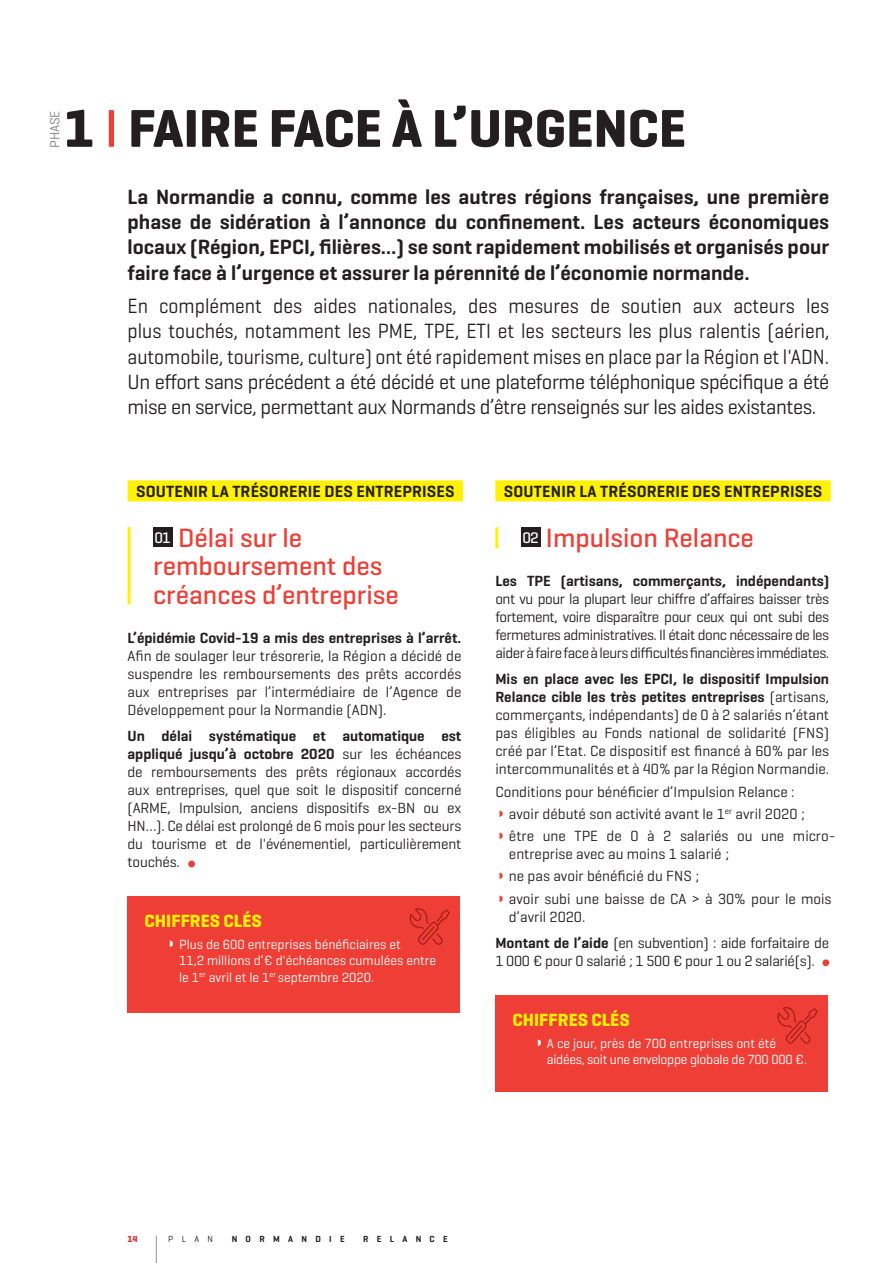
<style>
.page{position:relative;width:893px;height:1263px;background:#fff}
.page>*{position:absolute;margin:0;border:0;box-sizing:border-box;transform-origin:0 0}
.t1{font:700 54px "Geogrotesque";color:#231f20}
.t2{font:500 27px/28.5px "Geogrotesque";color:#ee3e35}
.t3{font:21px/25.2px "Geogrotesque";letter-spacing:-.02em;color:#231f20;text-align:justify;scale:.93 1}
.t4{font:600 21px/25.2px "Geogrotesque";color:#231f20;text-align:justify}
.t5{font:700 18px "Geogrotesque";color:#fff101}
.t6{font:600 16.5px "Geogrotesque";letter-spacing:.01em;color:#231f20}
.t7{font:15px/18px "Geogrotesque";color:#231f20;text-align:justify}
.t8{font:15px/26.5px "Geogrotesque";letter-spacing:-.02em;color:#231f20}
.t9{font:600 15px "Geogrotesque";color:#231f20}
.t10{font:13.65px "Geogrotesque";color:#808285}
.t11{font:13.5px/16.2px "Geogrotesque";color:#fff}
.t12{font:13.5px/16.2px "Geogrotesque";letter-spacing:-.02em;color:#fff}
.t13{font:600 9px "Geogrotesque";letter-spacing:.925em;color:#231f20}
.t14{font:9px "Geogrotesque";color:#231f20}
.t15{font:700 9px "Geogrotesque";color:#d52c2b}
.s1{font-weight:500;color:#ee3e35}
.s2{font-size:15.6px;color:#fff}
.s3{font-weight:600}
</style>
<div class="page">
<svg style="left:156px;top:1235px;width:1px;height:28px"></svg>
<div style="left:128px;top:480px;width:335px;height:21px;background:#fff101"></div>
<hr style="left:128px;top:527px;width:3px;height:78px;background:#fff101">
<div style="left:153px;top:527px;width:19px;height:20px;background:#231f20"></div>
<div style="left:188px;top:861px;width:7px;height:6px;background:#ee3e35;border-radius:50%"></div>
<div style="left:128px;top:896px;width:332px;height:116px;background:#ee3e35"></div>
<svg style="left:409px;top:908px;width:41px;height:37px"></svg>
<div style="left:495px;top:480px;width:336px;height:21px;background:#fff101"></div>
<hr style="left:495px;top:527px;width:3px;height:21px;background:#fff101">
<div style="left:521px;top:527px;width:19px;height:20px;background:#231f20"></div>
<div style="left:822px;top:959px;width:7px;height:7px;background:#ee3e35;border-radius:50%"></div>
<div style="left:495px;top:995px;width:333px;height:96px;background:#ee3e35"></div>
<svg style="left:777px;top:1007px;width:41px;height:37px"></svg>
<h1 class="t1" style="left:64px;top:95px;width:624px">1 <span class="s1">I</span> FAIRE FACE À L’URGENCE</h1>
<p class="t10" style="left:46px;top:148px;width:39px;rotate:-90deg">PHASE</p>
<p class="t4" style="left:128px;top:184px;width:703px">La Normandie a connu, comme les autres régions françaises, une première phase de sidération à l’annonce du confinement. Les acteurs économiques locaux (Région, EPCI, filières…) se sont rapidement mobilisés et organisés pour faire face à l’urgence et assurer la pérennité de l’économie normande.</p>
<p class="t3" style="left:128px;top:293px;width:756px">En complément des aides nationales, des mesures de soutien aux acteurs les plus touchés, notamment les PME, TPE, ETI et les secteurs les plus ralentis (aérien, automobile, tourisme, culture) ont été rapidement mises en place par la Région et l'ADN.<br>Un effort sans précédent a été décidé et une plateforme téléphonique spécifique a été mise en service, permettant aux Normands d’être renseignés sur les aides existantes.</p>
<p class="t6" style="left:136px;top:481px;width:320px">SOUTENIR LA TRÉSORERIE DES ENTREPRISES</p>
<h2 class="t2" style="left:153px;top:522px;width:247px"><span class="s2">01</span> Délai sur le remboursement des créances d’entreprise</h2>
<p class="t9" style="left:128px;top:628px;width:335px">L’épidémie Covid-19 a mis des entreprises à l’arrêt.</p>
<p class="t7" style="left:128px;top:646px;width:335px">Afin de soulager leur trésorerie, la Région a décidé de suspendre les remboursements des prêts accordés aux entreprises par l’intermédiaire de l’Agence de Développement pour la Normandie (ADN).</p>
<p class="t7" style="left:128px;top:727px;width:335px"><span class="s3">Un délai systématique et automatique est appliqué jusqu’à octobre 2020</span> sur les échéances de remboursements des prêts régionaux accordés aux entreprises, quel que soit le dispositif concerné (ARME, Impulsion, anciens dispositifs ex-BN ou ex HN…). Ce délai est prolongé de 6 mois pour les secteurs du tourisme et de l'événementiel, particulièrement touchés.</p>
<p class="t5" style="left:145px;top:909px;width:119px">CHIFFRES CLÉS</p>
<p class="t11" style="left:179px;top:936px;width:259px">Plus de 600 entreprises bénéficiaires et<br>11,2 millions d’€ d'échéances cumulées entre le 1<sup>er</sup> avril et le 1<sup>er</sup> septembre 2020.</p>
<p class="t6" style="left:504px;top:481px;width:320px">SOUTENIR LA TRÉSORERIE DES ENTREPRISES</p>
<h2 class="t2" style="left:522px;top:522px;width:233px"><span class="s2">02</span> Impulsion Relance</h2>
<p class="t9" style="left:495px;top:571px;width:335px">Les TPE (artisans, commerçants, indépendants)</p>
<p class="t7" style="left:495px;top:589px;width:335px">ont vu pour la plupart leur chiffre d’affaires baisser très fortement, voire disparaître pour ceux qui ont subi des fermetures administratives. Il était donc nécessaire de les aider à faire face à leurs difficultés financières immédiates.</p>
<p class="t7" style="left:495px;top:670px;width:335px"><span class="s3">Mis en place avec les EPCI, le dispositif Impulsion Relance cible les très petites entreprises</span> (artisans, commerçants, indépendants) de 0 à 2 salariés n’étant pas éligibles au Fonds national de solidarité (FNS) créé par l’Etat. Ce dispositif est financé à 60% par les intercommunalités et à 40% par la Région Normandie.</p>
<p class="t7" style="left:509px;top:780px;width:328px;line-height:22.2px;text-align:left;text-indent:-14px">Conditions pour bénéficier d’Impulsion Relance :<br>avoir débuté son activité avant le 1<sup>er</sup> avril 2020 ;<br>être une TPE de 0 à 2 salariés ou une micro-</p>
<p class="t7" style="left:509px;top:842px;width:324px;line-height:22.2px;text-align:left">entreprise avec au moins 1 salarié ;<br>ne pas avoir bénéficié du FNS ;<br>avoir subi une baisse de CA &gt; à 30% pour le mois</p>
<p class="t8" style="left:495px;top:903px;width:335px;text-indent:14px">d’avril 2020.<br><span class="s3">Montant de l’aide</span> (en subvention) : aide forfaitaire de</p>
<p class="t8" style="left:495px;top:947px;width:321px">1 000 € pour 0 salarié ; 1 500 € pour 1 ou 2 salarié(s).</p>
<p class="t5" style="left:512px;top:1008px;width:119px">CHIFFRES CLÉS</p>
<p class="t12" style="left:547px;top:1035px;width:262px">A ce jour, près de 700 entreprises ont été aidées, soit une enveloppe globale de 700 000 €.</p>
<p class="t15" style="left:127px;top:1233px;width:12px">14</p>
<p class="t14" style="left:168px;top:1233px;width:46px">PLAN</p>
<p class="t13" style="left:232px;top:1233px;width:114px">NORMANDIE</p>
<p class="t13" style="left:363px;top:1233px;width:86px">RELANCE</p>
</div>
